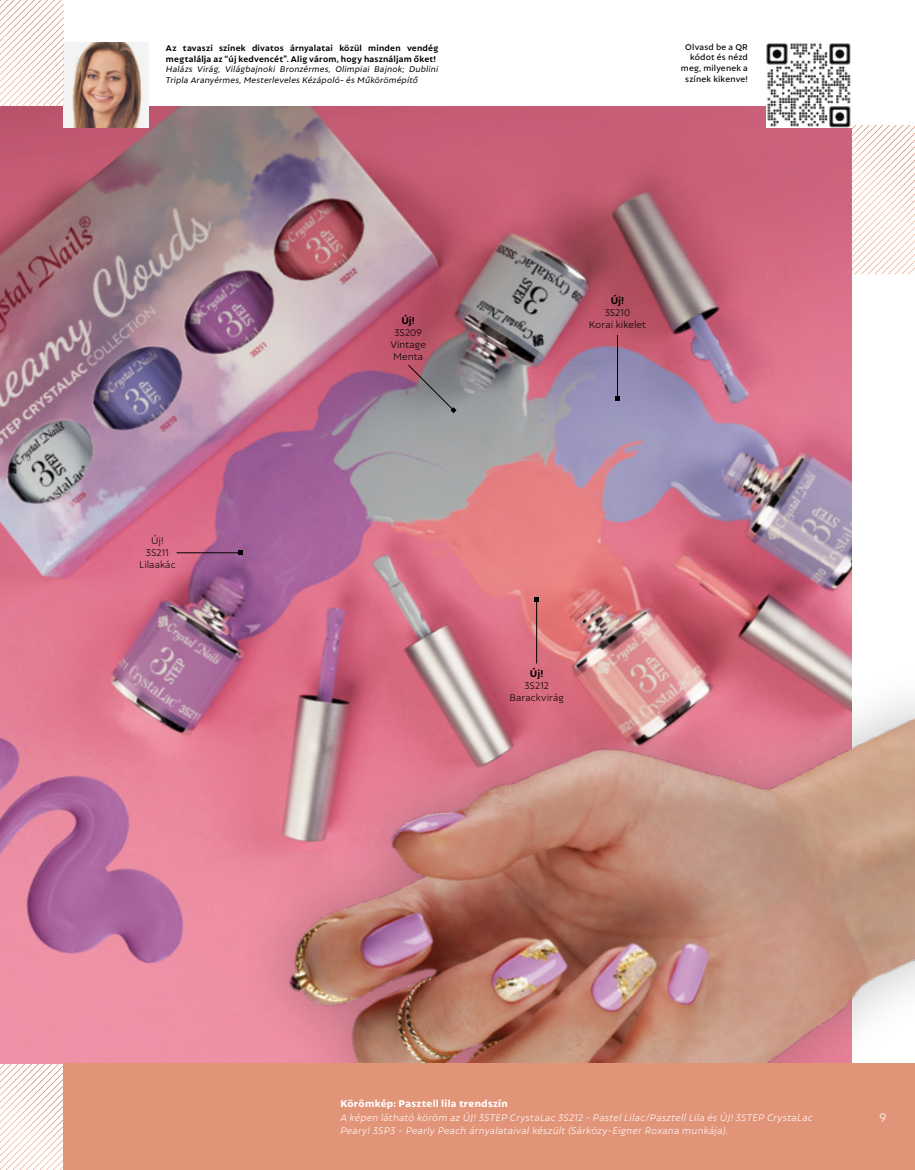
<style>
.page{position:relative;width:915px;height:1170px;background:#fff}
.page>*{position:absolute;margin:0;border:0;box-sizing:border-box;transform-origin:0 0}
.t1{font:300 13.5px "Autor";color:#fff}
.t2{font:italic 300 10.5px/13.5px "Autor";letter-spacing:.025em;color:#fff}
.t3{font:300 10.5px/12px "Autor";letter-spacing:.005em;color:#000;text-align:center}
.t4{font:800 10.5px "Autor";letter-spacing:.03em;color:#fff}
.t5{font:700 10.5px "Autor";color:#000}
.t6{font:italic 9px/10.5px "Autor";letter-spacing:.02em;color:#000}
.t7{font:700 9px/10.5px "Autor";letter-spacing:.02em;color:#000}
.t8{font:500 9px/10.5px "Autor";letter-spacing:.025em;color:#000;text-align:right}
</style>
<div class="page">
<img style="left:0;top:106px;width:850px;height:957px">
<img style="left:237px;top:620px;width:677px;height:443px">
<svg style="left:850px;top:125px;width:65px;height:150px"></svg>
<svg style="left:0;top:1063px;width:64px;height:106px"></svg>
<img style="left:765px;top:43px;width:85px;height:85px">
<img style="left:64px;top:43px;width:85px;height:85px">
<svg style="left:0;top:0;width:64px;height:106px"></svg>
<div style="left:64px;top:1063px;width:850px;height:106px;background:#e29479"></div>
<hr style="left:176px;top:552px;width:63px;height:1px;background:#000">
<svg style="left:238px;top:550px;width:4px;height:5px"></svg>
<hr style="left:536px;top:601px;width:1px;height:62px;background:#000">
<svg style="left:534px;top:597px;width:4px;height:5px"></svg>
<hr style="left:617px;top:335px;width:1px;height:62px;background:#000">
<svg style="left:615px;top:396px;width:4px;height:5px"></svg>
<svg style="left:407px;top:364px;width:49px;height:49px;background:#877d84"></svg>
<p class="t7" style="left:166px;top:43px;width:274px">Az tavaszi színek divatos árnyalatai közül minden vendég megtalálja az “új kedvencét”. Alig várom, hogy használjam őket!</p>
<p class="t6" style="left:166px;top:64px;width:274px">Halázs Virág, Világbajnoki Bronzérmes, Olimpiai Bajnok; Dublini<br>Tripla Aranyérmes, Mesterleveles Kézápoló- és Műkörömépítő</p>
<p class="t8" style="left:680px;top:41px;width:68px">Olvasd be a QR kódot és nézd meg, milyenek a színek kikenve!</p>
<p class="t3" style="left:139px;top:534px;width:38px">Új!<br>3S211<br>Lilaakác</p>
<p class="t5" style="left:401px;top:314px;width:15px">Új!</p>
<p class="t3" style="left:390px;top:326px;width:37px">3S209<br>Vintage<br>Menta</p>
<p class="t5" style="left:610px;top:294px;width:15px">Új!</p>
<p class="t3" style="left:588px;top:306px;width:59px">3S210<br>Korai kikelet</p>
<p class="t5" style="left:529px;top:667px;width:15px">Új!</p>
<p class="t3" style="left:509px;top:679px;width:56px">3S212<br>Barackvirág</p>
<p class="t4" style="left:340px;top:1097px;width:169px">Körömkép: Pasztell lila trendszín</p>
<p class="t2" style="left:340px;top:1109px;width:473px">A képen látható köröm az ÚJ! 3STEP CrystaLac 3S212 - Pastel Lilac/Pasztell Lila és ÚJ! 3STEP CrystaLac<br>Pearyl 3SP3 - Pearly Peach árnyalataival készült (Sárközy-Eigner Roxana munkája).</p>
<p class="t1" style="left:879px;top:1108px;width:8px">9</p>
</div>
